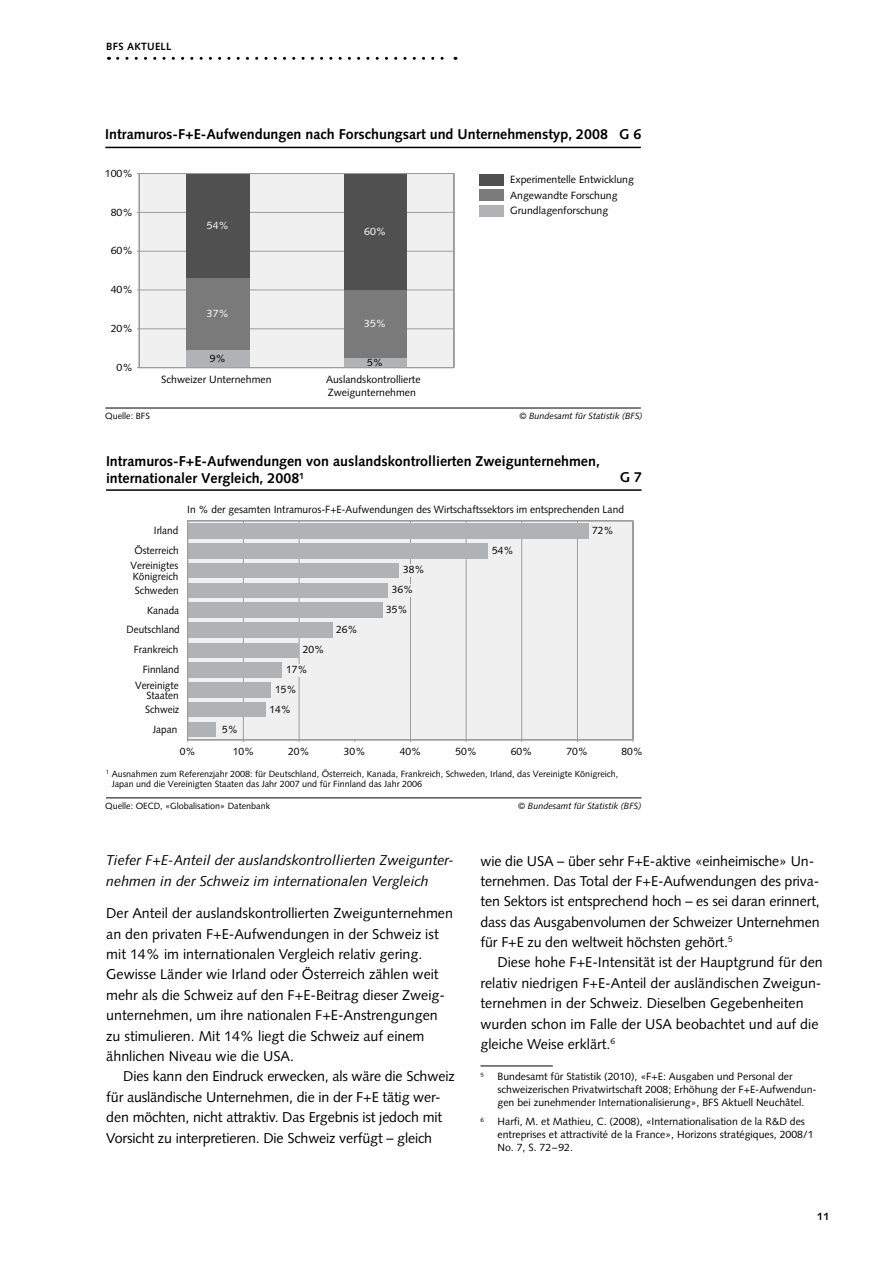
<style>
.page{position:relative;width:893px;height:1263px;background:#fff}
.page>*{position:absolute;margin:0;border:0;box-sizing:border-box;transform-origin:0 0}
.t1{font:14.25px/20.4px "Syntax LT Std";color:#000}
.t2{font:700 14.25px/17.1px "Syntax LT Std";color:#000}
.t3{font:italic 14.25px/20.4px "Syntax LT Std";color:#000}
.t4{font:10.5px/12.9px "Syntax LT Std";color:#000}
.t5{font:10.5px/10.5px "Syntax LT Std";color:#000;text-align:right;scale:.95 1}
.t6{font:10.5px "Syntax LT Std";color:#fff}
.t7{font:700 10.5px "Syntax LT Std";color:#000}
.t8{font:9px/10.8px "Syntax LT Std";color:#000}
.t9{font:italic 9px "Syntax LT Std";color:#000}
.t10{font:6.15px "Syntax LT Std";color:#000}
</style>
<div class="page">
<hr style="left:480px;top:1065px;width:73px;height:1px;background:#000">
<div style="left:137px;top:173px;width:318px;height:196px;background:#f0f0f0"></div>
<hr style="left:139px;top:328px;width:315px;height:1px;background:#9c9d9d">
<hr style="left:139px;top:289px;width:315px;height:1px;background:#9c9d9d">
<hr style="left:139px;top:251px;width:315px;height:1px;background:#9c9d9d">
<hr style="left:139px;top:212px;width:315px;height:1px;background:#9c9d9d">
<div style="left:186px;top:350px;width:63px;height:18px;background:#b1b2b3"></div>
<div style="left:186px;top:277px;width:63px;height:73px;background:#7a7a7a"></div>
<div style="left:186px;top:174px;width:63px;height:103px;background:#515050"></div>
<div style="left:344px;top:358px;width:63px;height:10px;background:#b1b2b3"></div>
<div style="left:344px;top:290px;width:63px;height:68px;background:#7a7a7a"></div>
<div style="left:344px;top:174px;width:63px;height:116px;background:#515050"></div>
<div style="left:479px;top:205px;width:25px;height:11px;background:#b1b2b3"></div>
<div style="left:479px;top:190px;width:25px;height:11px;background:#7a7a7a"></div>
<div style="left:479px;top:174px;width:25px;height:11px;background:#515050"></div>
<hr style="left:105px;top:147px;width:536px;height:1px;background:#000">
<hr style="left:105px;top:408px;width:536px;height:1px;background:#000">
<hr style="left:139px;top:367px;width:315px;height:1px;background:#9c9c9c">
<hr style="left:139px;top:173px;width:315px;height:1px;background:#9c9c9c">
<div style="left:187px;top:520px;width:447px;height:222px;background:#f0f0f0"></div>
<hr style="left:243px;top:521px;width:1px;height:219px;background:#9c9d9d">
<hr style="left:299px;top:521px;width:1px;height:219px;background:#9c9d9d">
<hr style="left:410px;top:521px;width:1px;height:219px;background:#9c9d9d">
<hr style="left:466px;top:521px;width:1px;height:219px;background:#9c9d9d">
<hr style="left:521px;top:521px;width:1px;height:219px;background:#9c9d9d">
<hr style="left:577px;top:521px;width:1px;height:219px;background:#9c9d9d">
<div style="left:188px;top:523px;width:400px;height:15px;background:#b1b2b3"></div>
<div style="left:188px;top:543px;width:300px;height:15px;background:#b1b2b3"></div>
<div style="left:188px;top:563px;width:211px;height:15px;background:#b1b2b3"></div>
<div style="left:188px;top:583px;width:200px;height:15px;background:#b1b2b3"></div>
<div style="left:188px;top:603px;width:195px;height:15px;background:#b1b2b3"></div>
<div style="left:188px;top:623px;width:144px;height:15px;background:#b1b2b3"></div>
<div style="left:188px;top:643px;width:111px;height:14px;background:#b1b2b3"></div>
<div style="left:188px;top:662px;width:94px;height:15px;background:#b1b2b3"></div>
<div style="left:188px;top:682px;width:83px;height:15px;background:#b1b2b3"></div>
<div style="left:188px;top:702px;width:78px;height:15px;background:#b1b2b3"></div>
<div style="left:188px;top:722px;width:28px;height:15px;background:#b1b2b3"></div>
<hr style="left:106px;top:489px;width:536px;height:2px;background:#000">
<hr style="left:106px;top:797px;width:536px;height:1px;background:#000">
<hr style="left:187px;top:521px;width:1px;height:219px;background:#9c9c9c">
<div style="left:400px;top:564px;width:27px;height:13px;background:#f0f0f0"></div>
<div style="left:389px;top:584px;width:27px;height:13px;background:#f0f0f0"></div>
<div style="left:333px;top:624px;width:28px;height:12px;background:#f0f0f0"></div>
<div style="left:283px;top:664px;width:27px;height:12px;background:#f0f0f0"></div>
<svg style="left:118px;top:57px;width:338px;height:3px"></svg>
<p class="t7" style="left:106px;top:41px;width:7px">bfsaktuell</p>
<p class="t2" style="left:105px;top:126px;width:538px">Intramuros-F+E-Aufwendungen nach Forschungsart und Unternehmenstyp, 2008 G 6</p>
<p class="t4" style="left:105px;top:167px;width:30px">100%</p>
<p class="t4" style="left:111px;top:205px;width:24px">80%</p>
<p class="t4" style="left:111px;top:244px;width:24px">60%</p>
<p class="t4" style="left:111px;top:283px;width:24px">40%</p>
<p class="t4" style="left:111px;top:322px;width:24px">20%</p>
<p class="t4" style="left:117px;top:361px;width:18px">0%</p>
<p class="t6" style="left:207px;top:219px;width:24px">54%</p>
<p class="t6" style="left:207px;top:307px;width:24px">37%</p>
<p class="t4" style="left:210px;top:352px;width:18px">9%</p>
<p class="t6" style="left:364px;top:225px;width:24px">60%</p>
<p class="t6" style="left:364px;top:317px;width:24px">35%</p>
<p class="t4" style="left:367px;top:356px;width:18px">5%</p>
<p class="t4" style="left:161px;top:373px;width:112px">Schweizer Unternehmen</p>
<p class="t4" style="left:326px;top:373px;width:96px">Auslandskontrollierte<br>Zweigunternehmen</p>
<p class="t4" style="left:510px;top:173px;width:125px">Experimentelle Entwicklung</p>
<p class="t4" style="left:510px;top:189px;width:109px">Angewandte Forschung</p>
<p class="t4" style="left:510px;top:204px;width:100px">Grundlagenforschung</p>
<p class="t8" style="left:105px;top:410px;width:46px">Quelle: BFS</p>
<p class="t9" style="left:519px;top:411px;width:125px">© Bundesamt für Statistik (BFS)</p>
<p class="t2" style="left:106px;top:452px;width:495px">Intramuros-F+E-Aufwendungen von auslandskontrollierten Zweigunternehmen, internationaler Vergleich, 2008<sup>1</sup></p>
<p class="t2" style="left:620px;top:469px;width:24px">G 7</p>
<p class="t4" style="left:187px;top:503px;width:438px">In % der gesamten Intramuros-F+E-Aufwendungen des Wirtschaftssektors im entsprechenden Land</p>
<p class="t5" style="left:154px;top:525px;width:27px">Irland</p>
<p class="t4" style="left:592px;top:524px;width:23px">72%</p>
<p class="t4" style="left:492px;top:543px;width:23px">54%</p>
<p class="t5" style="left:134px;top:545px;width:48px">Österreich</p>
<p class="t5" style="left:131px;top:560px;width:52px;text-align:left">Vereinigtes<br>Königreich</p>
<p class="t5" style="left:135px;top:585px;width:48px">Schweden</p>
<p class="t4" style="left:392px;top:560px;width:34px;line-height:20px;text-indent:11px">38%<br>36%</p>
<p class="t5" style="left:147px;top:605px;width:35px">Kanada</p>
<p class="t4" style="left:386px;top:603px;width:23px">35%</p>
<p class="t5" style="left:127px;top:625px;width:58px">Deutschland</p>
<p class="t4" style="left:336px;top:623px;width:23px">26%</p>
<p class="t5" style="left:134px;top:644px;width:48px">Frankreich</p>
<p class="t4" style="left:303px;top:643px;width:23px">20%</p>
<p class="t5" style="left:143px;top:664px;width:40px">Finnland</p>
<p class="t4" style="left:286px;top:663px;width:23px">17%</p>
<p class="t5" style="left:135px;top:680px;width:48px">Vereinigte<br>Staaten</p>
<p class="t5" style="left:145px;top:704px;width:38px">Schweiz</p>
<p class="t4" style="left:269px;top:679px;width:29px;line-height:20px;text-align:center">15%<br>14%</p>
<p class="t5" style="left:153px;top:724px;width:27px">Japan</p>
<p class="t4" style="left:222px;top:723px;width:17px">5%</p>
<p class="t4" style="left:180px;top:745px;width:17px">0%</p>
<p class="t4" style="left:233px;top:745px;width:23px">10%</p>
<p class="t4" style="left:288px;top:745px;width:23px">20%</p>
<p class="t4" style="left:344px;top:745px;width:23px">30%</p>
<p class="t4" style="left:400px;top:745px;width:23px">40%</p>
<p class="t4" style="left:455px;top:745px;width:23px">50%</p>
<p class="t4" style="left:511px;top:745px;width:23px">60%</p>
<p class="t4" style="left:567px;top:745px;width:23px">70%</p>
<p class="t4" style="left:621px;top:745px;width:23px">80%</p>
<p class="t8" style="left:112px;top:768px;width:508px;text-indent:-6px"><sup>1</sup> Ausnahmen zum Referenzjahr 2008: für Deutschland, Österreich, Kanada, Frankreich, Schweden, Irland, das Vereinigte Königreich,<br>Japan und die Vereinigten Staaten das Jahr 2007 und für Finnland das Jahr 2006</p>
<p class="t8" style="left:105px;top:800px;width:167px">Quelle: OECD, «Globalisation» Datenbank</p>
<p class="t9" style="left:518px;top:800px;width:125px">© Bundesamt für Statistik (BFS)</p>
<p class="t3" style="left:106px;top:850px;width:349px">Tiefer F+E-Anteil der auslandskontrollierten Zweigunter&shy;nehmen in der Schweiz im internationalen Vergleich</p>
<p class="t1" style="left:106px;top:903px;width:348px">Der Anteil der auslandskontrollierten Zweigunternehmen an den privaten F+E-Aufwendungen in der Schweiz ist mit 14% im internationalen Vergleich relativ gering.<br>Gewisse Länder wie Irland oder Österreich zählen weit mehr als die Schweiz auf den F+E-Beitrag dieser Zweig&shy;unternehmen, um ihre nationalen F+E-Anstrengungen zu stimulieren. Mit 14% liegt die Schweiz auf einem ähnlichen Niveau wie die USA.</p>
<p class="t1" style="left:106px;top:1066px;width:350px;text-indent:17px">Dies kann den Eindruck erwecken, als wäre die Schweiz für ausländische Unternehmen, die in der F+E tätig wer&shy;den möchten, nicht attraktiv. Das Ergebnis ist jedoch mit Vorsicht zu interpretieren. Die Schweiz verfügt – gleich</p>
<p class="t1" style="left:480px;top:850px;width:341px">wie die USA – über sehr F+E-aktive «einheimische» Un&shy;ternehmen. Das Total der F+E-Aufwendungen des priva&shy;ten Sektors ist entsprechend hoch – es sei daran erinnert, dass das Ausgabenvolumen der Schweizer Unternehmen für F+E zu den weltweit höchsten gehört.<sup>5</sup></p>
<p class="t1" style="left:480px;top:952px;width:344px;text-indent:17px">Diese hohe F+E-Intensität ist der Hauptgrund für den relativ niedrigen F+E-Anteil der ausländischen Zweigun&shy;ternehmen in der Schweiz. Dieselben Gegebenheiten wurden schon im Falle der USA beobachtet und auf die gleiche Weise erklärt.<sup>6</sup></p>
<p class="t10" style="left:480px;top:1071px;width:5px">5</p>
<p class="t4" style="left:497px;top:1070px;width:321px">Bundesamt für Statistik (2010), «F+E: Ausgaben und Personal der schweizerischen Privatwirtschaft 2008; Erhöhung der F+E-Aufwendun&shy;gen bei zunehmender Internationalisierung», BFS Aktuell Neuchâtel.</p>
<p class="t10" style="left:480px;top:1116px;width:5px">6</p>
<p class="t4" style="left:497px;top:1115px;width:318px">Harfi, M. et Mathieu, C. (2008), «Internationalisation de la R&amp;D des entreprises et attractivité de la France», Horizons stratégiques, 2008/1<br>No. 7, S. 72–92.</p>
<p class="t7" style="left:817px;top:1210px;width:13px">11</p>
</div>
